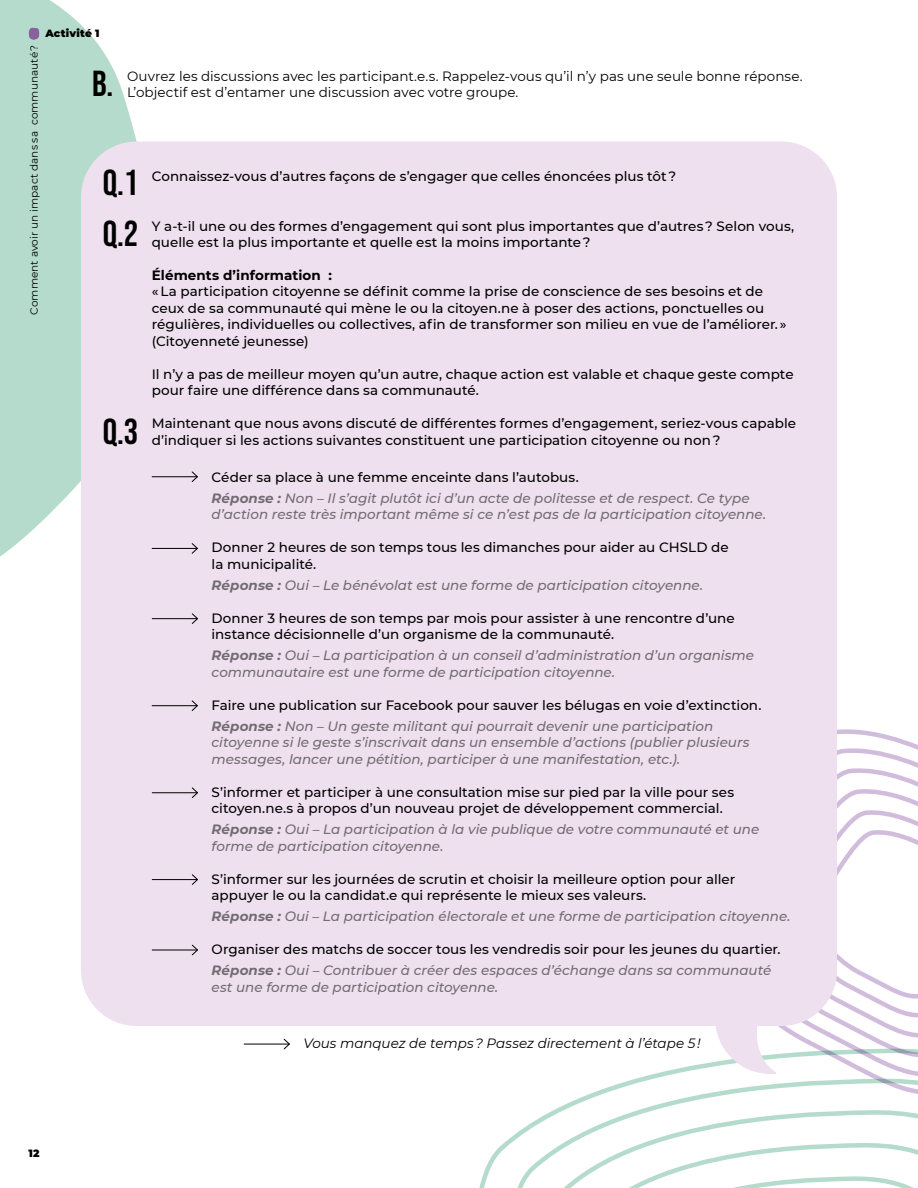
<style>
.page{position:relative;width:918px;height:1188px;background:#fff}
.page>*{position:absolute;margin:0;border:0;box-sizing:border-box;transform-origin:0 0}
.t1{font:36px/51.3px "Bebas Neue";color:#000}
.t2{font:500 13.5px/16.5px "Montserrat";color:#000}
.t3{font:italic 500 13.5px/16.5px "Montserrat";color:#7c7b7b}
.t4{font:13.5px "Montserrat";letter-spacing:.005em;color:#000}
.t5{font:italic 13.5px "Montserrat";color:#000}
.t6{font:700 13.5px "Montserrat";letter-spacing:.005em;color:#000}
.t7{font:10.5px "Montserrat";letter-spacing:.005em;color:#000}
.t8{font:900 10.5px "Montserrat";letter-spacing:.02em;color:#000}
.s1{font-style:normal;color:#000}
.s2{font-weight:700}
.s3{font-weight:700;font-style:italic;color:#7c7b7b}
.s4{font-style:italic;color:#7c7b7b}
</style>
<div class="page">
<svg style="left:490px;top:1077px;width:182px;height:111px"></svg>
<svg style="left:527px;top:1109px;width:391px;height:79px"></svg>
<svg style="left:672px;top:729px;width:246px;height:384px"></svg>
<svg style="left:695px;top:748px;width:223px;height:345px"></svg>
<svg style="left:837px;top:768px;width:81px;height:21px"></svg>
<svg style="left:837px;top:789px;width:81px;height:21px"></svg>
<svg style="left:0;top:0;width:137px;height:557px;background:#bddfd1"></svg>
<svg style="left:29px;top:28px;width:11px;height:12px"></svg>
<div style="left:81px;top:141px;width:756px;height:885px;background:#eee0ef;border-radius:56px"></div>
<svg style="left:715px;top:810px;width:203px;height:266px"></svg>
<hr style="left:152px;top:476px;width:45px;height:1px;background:#000">
<svg style="left:191px;top:471px;width:7px;height:11px"></svg>
<hr style="left:152px;top:548px;width:45px;height:1px;background:#000">
<svg style="left:191px;top:543px;width:7px;height:11px"></svg>
<hr style="left:152px;top:618px;width:46px;height:1px;background:#000">
<svg style="left:191px;top:613px;width:7px;height:11px"></svg>
<hr style="left:152px;top:705px;width:45px;height:1px;background:#000">
<svg style="left:191px;top:700px;width:7px;height:11px"></svg>
<hr style="left:152px;top:792px;width:46px;height:1px;background:#000">
<svg style="left:191px;top:787px;width:7px;height:11px"></svg>
<hr style="left:152px;top:879px;width:46px;height:1px;background:#000">
<svg style="left:191px;top:874px;width:7px;height:11px"></svg>
<hr style="left:152px;top:950px;width:45px;height:1px;background:#000">
<svg style="left:191px;top:944px;width:7px;height:12px"></svg>
<hr style="left:244px;top:1044px;width:45px;height:1px;background:#000">
<svg style="left:283px;top:1038px;width:7px;height:12px"></svg>
<p class="t8" style="left:45px;top:25px;width:56px">Activité 1</p>
<p class="t7" style="left:27px;top:315px;width:272px;rotate:-90deg">Comment avoir un impact dans sa communauté ?</p>
<p class="t8" style="left:28px;top:1146px;width:13px">12</p>
<h1 class="t1" style="left:92px;top:58px;width:23px">B.</h1>
<p class="t4" style="left:127px;top:66px;width:677px">Ouvrez les discussions avec les participant.e.s. Rappelez-vous qu’il n’y pas une seule bonne réponse.</p>
<p class="t4" style="left:127px;top:83px;width:393px">L’objectif est d’entamer une discussion avec votre groupe.</p>
<h1 class="t1" style="left:103px;top:156px;width:37px">Q.1<br>Q.2</h1>
<h1 class="t1" style="left:103px;top:406px;width:37px">Q.3</h1>
<p class="t2" style="left:152px;top:167px;width:526px">Connaissez-vous d’autres façons de s’engager que celles énoncées plus tôt ?</p>
<p class="t2" style="left:152px;top:217px;width:644px">Y a-t-il une ou des formes d’engagement qui sont plus importantes que d’autres ? Selon vous, quelle est la plus importante et quelle est la moins importante ?</p>
<p class="t6" style="left:152px;top:265px;width:182px">Éléments d’information :</p>
<p class="t2" style="left:152px;top:283px;width:636px">« La participation citoyenne se définit comme la prise de conscience de ses besoins et de ceux de sa communauté qui mène le ou la citoyen.ne à poser des actions, ponctuelles ou régulières, individuelles ou collectives, afin de transformer son milieu en vue de l’améliorer. » (Citoyenneté jeunesse)</p>
<p class="t2" style="left:152px;top:365px;width:643px">Il n’y a pas de meilleur moyen qu’un autre, chaque action est valable et chaque geste compte pour faire une différence dans sa communauté.</p>
<p class="t2" style="left:152px;top:415px;width:646px">Maintenant que nous avons discuté de différentes formes d’engagement, seriez-vous capable d’indiquer si les actions suivantes constituent une participation citoyenne ou non ?</p>
<p class="t3" style="left:212px;top:466px;width:540px;line-height:21px"><span class="s1">Céder sa place à une femme enceinte dans l’autobus.<br></span><span class="s2">Réponse :</span> Non – Il s’agit plutôt ici d’un acte de politesse et de respect. Ce type</p>
<p class="t3" style="left:212px;top:506px;width:556px">d’action reste très important même si ce n’est pas de la participation citoyenne.</p>
<p class="t2" style="left:212px;top:539px;width:519px">Donner 2 heures de son temps tous les dimanches pour aider au CHSLD de la municipalité.</p>
<p class="t3" style="left:212px;top:576px;width:493px"><span class="s2">Réponse :</span> Oui – Le bénévolat est une forme de participation citoyenne.</p>
<p class="t2" style="left:212px;top:609px;width:525px">Donner 3 heures de son temps par mois pour assister à une rencontre d’une instance décisionnelle d’un organisme de la communauté.</p>
<p class="t3" style="left:212px;top:647px;width:544px"><span class="s2">Réponse :</span> Oui – La participation à un conseil d’administration d’un organisme communautaire est une forme de participation citoyenne.</p>
<p class="t2" style="left:212px;top:694px;width:551px;line-height:21px">Faire une publication sur Facebook pour sauver les bélugas en voie d’extinction.<br><span class="s3">Réponse :</span> <span class="s4">Non – Un geste militant qui pourrait devenir une participation</span></p>
<p class="t3" style="left:212px;top:734px;width:540px">citoyenne si le geste s’inscrivait dans un ensemble d’actions (publier plusieurs messages, lancer une pétition, participer à une manifestation, etc.).</p>
<p class="t2" style="left:212px;top:783px;width:524px">S’informer et participer à une consultation mise sur pied par la ville pour ses citoyen.ne.s à propos d’un nouveau projet de développement commercial.</p>
<p class="t3" style="left:212px;top:821px;width:549px"><span class="s2">Réponse :</span> Oui – La participation à la vie publique de votre communauté et une forme de participation citoyenne.</p>
<p class="t2" style="left:212px;top:870px;width:525px">S’informer sur les journées de scrutin et choisir la meilleure option pour aller appuyer le ou la candidat.e qui représente le mieux ses valeurs.</p>
<p class="t3" style="left:212px;top:908px;width:580px"><span class="s2">Réponse :</span> Oui – La participation électorale et une forme de participation citoyenne.</p>
<p class="t2" style="left:212px;top:939px;width:570px;line-height:21px">Organiser des matchs de soccer tous les vendredis soir pour les jeunes du quartier.<br><span class="s3">Réponse :</span> <span class="s4">Oui – Contribuer à créer des espaces d’échange dans sa communauté</span></p>
<p class="t3" style="left:212px;top:978px;width:288px">est une forme de participation citoyenne.</p>
<p class="t5" style="left:303px;top:1034px;width:399px">Vous manquez de temps ? Passez directement à l’étape 5 !</p>
</div>
